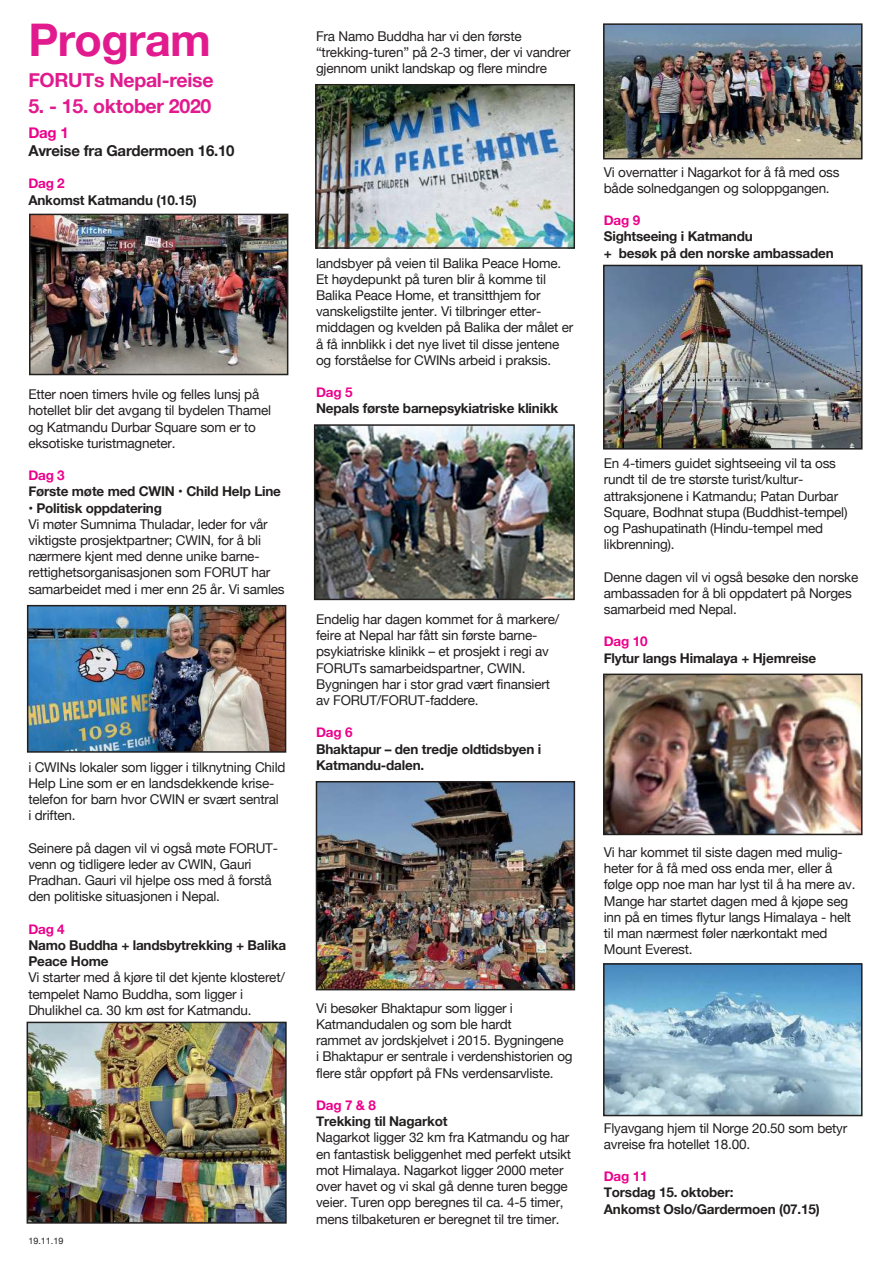
<style>
.page{position:relative;width:893px;height:1263px;background:#fff}
.page>*{position:absolute;margin:0;border:0;box-sizing:border-box;transform-origin:0 0}
.t1{font:700 45px "Helvetica Neue";letter-spacing:-.015em;color:#e11b8e}
.t2{font:700 19.5px "Helvetica Neue";letter-spacing:-.015em;color:#e11b8e}
.t3{font:700 15px "Helvetica Neue";letter-spacing:-.015em;color:#221f1f}
.t4{font:700 15px "Helvetica Neue";color:#ec008b}
.t5{font:13.5px/16.2px "Helvetica Neue";letter-spacing:-.015em;color:#221f1f}
.t6{font:700 13.5px/16.2px "Helvetica Neue";letter-spacing:-.015em;color:#221f1f}
.t7{font:700 13.5px "Helvetica Neue";letter-spacing:-.015em;color:#ec008b}
.t8{font:9px "Helvetica Neue";color:#221f1f}
</style>
<div class="page">
<img style="left:32px;top:217px;width:253px;height:155px">
<div style="left:29px;top:214px;width:259px;height:161px;border:2px solid #221f1f"></div>
<img style="left:30px;top:608px;width:253px;height:142px">
<div style="left:27px;top:605px;width:259px;height:148px;border:2px solid #221f1f"></div>
<img style="left:30px;top:1025px;width:254px;height:196px">
<div style="left:27px;top:1022px;width:260px;height:202px;border:2px solid #221f1f"></div>
<img style="left:319px;top:784px;width:253px;height:203px">
<div style="left:316px;top:781px;width:259px;height:209px;border:2px solid #221f1f"></div>
<img style="left:318px;top:87px;width:254px;height:159px">
<div style="left:315px;top:84px;width:260px;height:165px;border:2px solid #221f1f"></div>
<img style="left:317px;top:427px;width:255px;height:170px">
<div style="left:314px;top:424px;width:261px;height:176px;border:2px solid #221f1f"></div>
<img style="left:606px;top:26px;width:253px;height:130px">
<div style="left:603px;top:23px;width:259px;height:136px;border:2px solid #221f1f"></div>
<img style="left:606px;top:677px;width:253px;height:155px">
<div style="left:603px;top:674px;width:259px;height:161px;border:2px solid #221f1f"></div>
<img style="left:606px;top:966px;width:253px;height:147px">
<div style="left:603px;top:963px;width:259px;height:153px;border:2px solid #221f1f"></div>
<img style="left:606px;top:268px;width:253px;height:179px">
<div style="left:603px;top:265px;width:259px;height:185px;border:2px solid #221f1f"></div>
<h1 class="t1" style="left:28px;top:21px;width:184px">Program</h1>
<h2 class="t2" style="left:28px;top:72px;width:187px">FORUTs Nepal-reise</h2>
<h2 class="t2" style="left:28px;top:97px;width:185px">5. - 15. oktober 2020</h2>
<p class="t4" style="left:28px;top:126px;width:42px">Dag 1</p>
<p class="t3" style="left:28px;top:144px;width:208px">Avreise fra Gardermoen 16.10</p>
<p class="t7" style="left:28px;top:178px;width:38px">Dag 2</p>
<p class="t6" style="left:28px;top:193px;width:170px">Ankomst Katmandu (10.15)</p>
<p class="t5" style="left:28px;top:387px;width:244px">Etter noen timers hvile og felles lunsj på hotellet blir det avgang til bydelen Thamel og Katmandu Durbar Square som er to eksotiske turistmagneter.</p>
<p class="t7" style="left:28px;top:470px;width:38px">Dag 3</p>
<p class="t6" style="left:28px;top:484px;width:254px">Første møte med CWIN • Child Help Line</p>
<p class="t6" style="left:28px;top:500px;width:135px">• Politisk oppdatering</p>
<p class="t5" style="left:28px;top:517px;width:258px">Vi møter Sumnima Thuladar, leder for vår viktigste prosjektpartner; CWIN, for å bli nærmere kjent med denne unike barne&shy;rettighetsorganisasjonen som FORUT har samarbeidet med i mer enn 25 år. Vi samles</p>
<p class="t5" style="left:28px;top:760px;width:259px">i CWINs lokaler som ligger i tilknytning Child Help Line som er en landsdekkende krise&shy;telefon for barn hvor CWIN er svært sentral<br>i driften.</p>
<p class="t5" style="left:28px;top:841px;width:251px">Seinere på dagen vil vi også møte FORUT&shy;venn og tidligere leder av CWIN, Gauri Pradhan. Gauri vil hjelpe oss med å forstå den politiske situasjonen i Nepal.</p>
<p class="t7" style="left:28px;top:923px;width:38px">Dag 4</p>
<p class="t6" style="left:28px;top:938px;width:259px">Namo Buddha + landsbytrekking + Balika<br>Peace Home</p>
<p class="t5" style="left:28px;top:970px;width:258px">Vi starter med å kjøre til det kjente klosteret/ tempelet Namo Buddha, som ligger i<br>Dhulikhel ca. 30 km øst for Katmandu.</p>
<p class="t8" style="left:28px;top:1237px;width:37px">19.11.19</p>
<p class="t5" style="left:316px;top:29px;width:256px">Fra Namo Buddha har vi den første “trekking-turen” på 2-3 timer, der vi vandrer gjennom unikt landskap og flere mindre</p>
<p class="t5" style="left:316px;top:256px;width:259px">landsbyer på veien til Balika Peace Home.<br>Et høydepunkt på turen blir å komme til Balika Peace Home, et transitthjem for vanskeligstilte jenter. Vi tilbringer etter&shy;middagen og kvelden på Balika der målet er å få innblikk i det nye livet til disse jentene og forståelse for CWINs arbeid i praksis.</p>
<p class="t7" style="left:316px;top:387px;width:38px">Dag 5</p>
<p class="t6" style="left:316px;top:401px;width:244px">Nepals første barnepsykiatriske klinikk</p>
<p class="t5" style="left:316px;top:612px;width:245px">Endelig har dagen kommet for å markere/ feire at Nepal har fått sin første barne&shy;psykiatriske klinikk – et prosjekt i regi av FORUTs samarbeidspartner, CWIN.<br>Bygningen har i stor grad vært finansiert av FORUT/FORUT-faddere.</p>
<p class="t7" style="left:316px;top:727px;width:38px">Dag 6</p>
<p class="t6" style="left:316px;top:742px;width:227px">Bhaktapur – den tredje oldtidsbyen i<br>Katmandu-dalen.</p>
<p class="t5" style="left:316px;top:1001px;width:258px">Vi besøker Bhaktapur som ligger i Katmandudalen og som ble hardt<br>rammet av jordskjelvet i 2015. Bygningene<br>i Bhaktapur er sentrale i verdenshistorien og flere står oppført på FNs verdensarvliste.</p>
<p class="t7" style="left:316px;top:1099px;width:61px">Dag 7 &amp; 8</p>
<p class="t6" style="left:316px;top:1114px;width:133px">Trekking til Nagarkot</p>
<p class="t5" style="left:316px;top:1130px;width:257px">Nagarkot ligger 32 km fra Katmandu og har en fantastisk beliggenhet med perfekt utsikt mot Himalaya. Nagarkot ligger 2000 meter over havet og vi skal gå denne turen begge veier. Turen opp beregnes til ca. 4-5 timer, mens tilbaketuren er beregnet til tre timer.</p>
<p class="t5" style="left:604px;top:165px;width:237px">Vi overnatter i Nagarkot for å få med oss både solnedgangen og soloppgangen.</p>
<p class="t7" style="left:604px;top:215px;width:38px">Dag 9</p>
<p class="t6" style="left:604px;top:229px;width:231px">Sightseeing i Katmandu<br>+ besøk på den norske ambassaden</p>
<p class="t5" style="left:604px;top:456px;width:245px">En 4-timers guidet sightseeing vil ta oss rundt til de tre største turist/kultur&shy;attraksjonene i Katmandu; Patan Durbar Square, Bodhnat stupa (Buddhist-tempel) og Pashupatinath (Hindu-tempel med likbrenning).</p>
<p class="t5" style="left:604px;top:570px;width:256px">Denne dagen vil vi også besøke den norske ambassaden for å bli oppdatert på Norges samarbeid med Nepal.</p>
<p class="t7" style="left:604px;top:636px;width:45px">Dag 10</p>
<p class="t6" style="left:604px;top:650px;width:214px">Flytur langs Himalaya + Hjemreise</p>
<p class="t5" style="left:604px;top:845px;width:253px">Vi har kommet til siste dagen med mulig&shy;heter for å få med oss enda mer, eller å følge opp noe man har lyst til å ha mere av.<br>Mange har startet dagen med å kjøpe seg inn på en times flytur langs Himalaya - helt til man nærmest føler nærkontakt med Mount Everest.</p>
<p class="t5" style="left:604px;top:1120px;width:245px">Flyavgang hjem til Norge 20.50 som betyr avreise fra hotellet 18.00.</p>
<p class="t7" style="left:604px;top:1170px;width:45px">Dag 11</p>
<p class="t6" style="left:604px;top:1185px;width:217px">Torsdag 15. oktober:<br>Ankomst Oslo/Gardermoen (07.15)</p>
</div>
